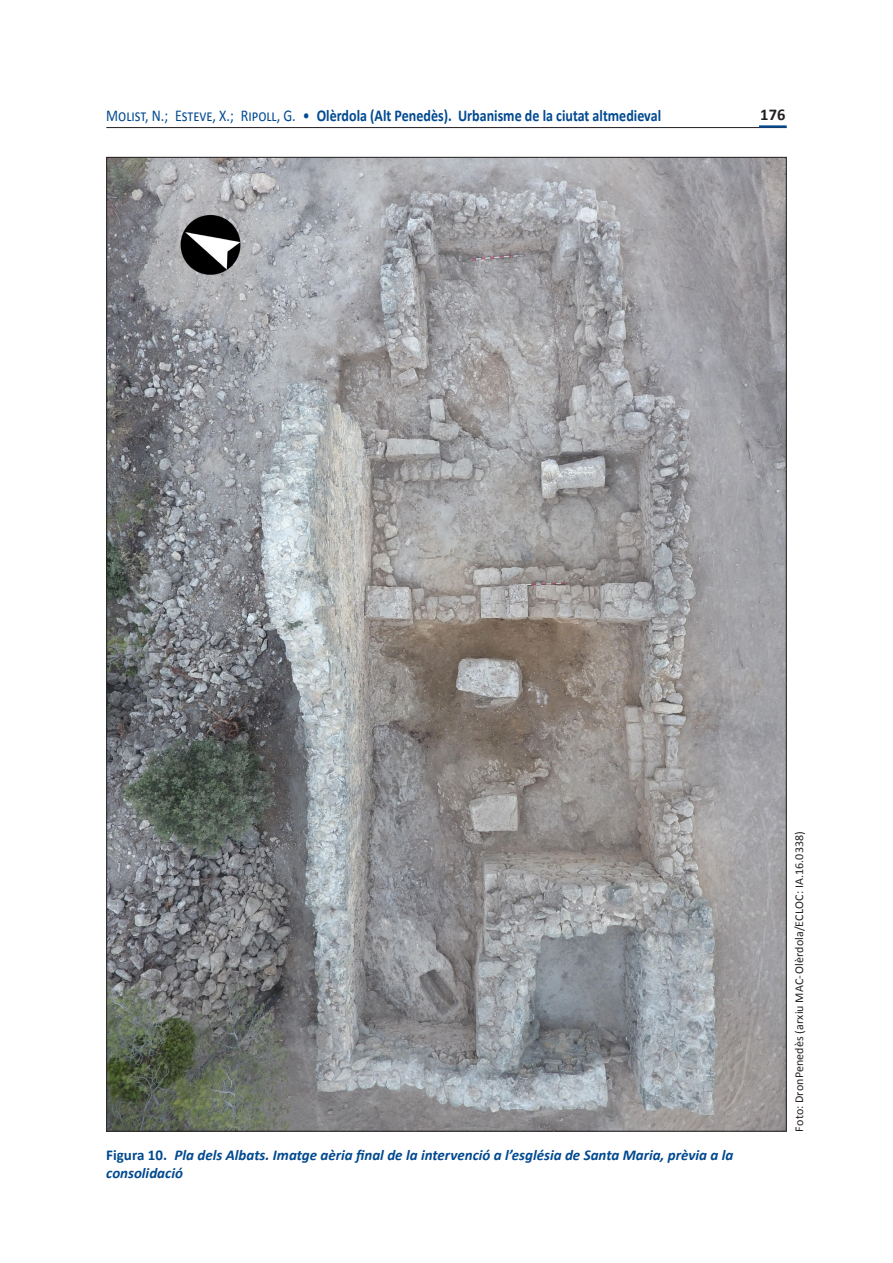
<style>
.page{position:relative;width:893px;height:1263px;background:#fff}
.page>*{position:absolute;margin:0;border:0;box-sizing:border-box;transform-origin:0 0}
.t1{font:700 16.5px "Calibri";color:#014990;scale:.85 1}
.t2{font:700 16.5px "Calibri";color:#231f20}
.peu_foto{font:italic 700 15px/18px "Calibri";color:#014990}
.AUTOR-FOTGRAFIA-LATE{font:12px "Calibri";letter-spacing:.01em;color:#231f20}
.s1{font-weight:400}
.s2{font-style:normal}
</style>
<div class="page">
<hr style="left:106px;top:127px;width:681px;height:1px;background:#231f20">
<hr style="left:759px;top:125px;width:28px;height:3px;background:#014990">
<img style="left:108px;top:159px;width:677px;height:970px">
<p class="t1" style="left:106px;top:105px;width:654px"><span class="s1">Molist, N.; Esteve, X.; Ripoll, G. •</span> Olèrdola (Alt Penedès). Urbanisme de la ciutat altmedieval</p>
<p class="t2" style="left:760px;top:104px;width:27px">176</p>
<p class="peu_foto" style="left:106px;top:1146px;width:628px"><span class="s2">Figura 10.</span> Pla dels Albats. Imatge aèria final de la intervenció a l’església de Santa Maria, prèvia a la consolidació</p>
<p class="AUTOR-FOTGRAFIA-LATE" style="left:791px;top:1131px;width:302px;rotate:-90deg">Foto: DronPenedès (arxiu MAC-Olèrdola/ECLOC: IA.16.0338)</p>
</div>
